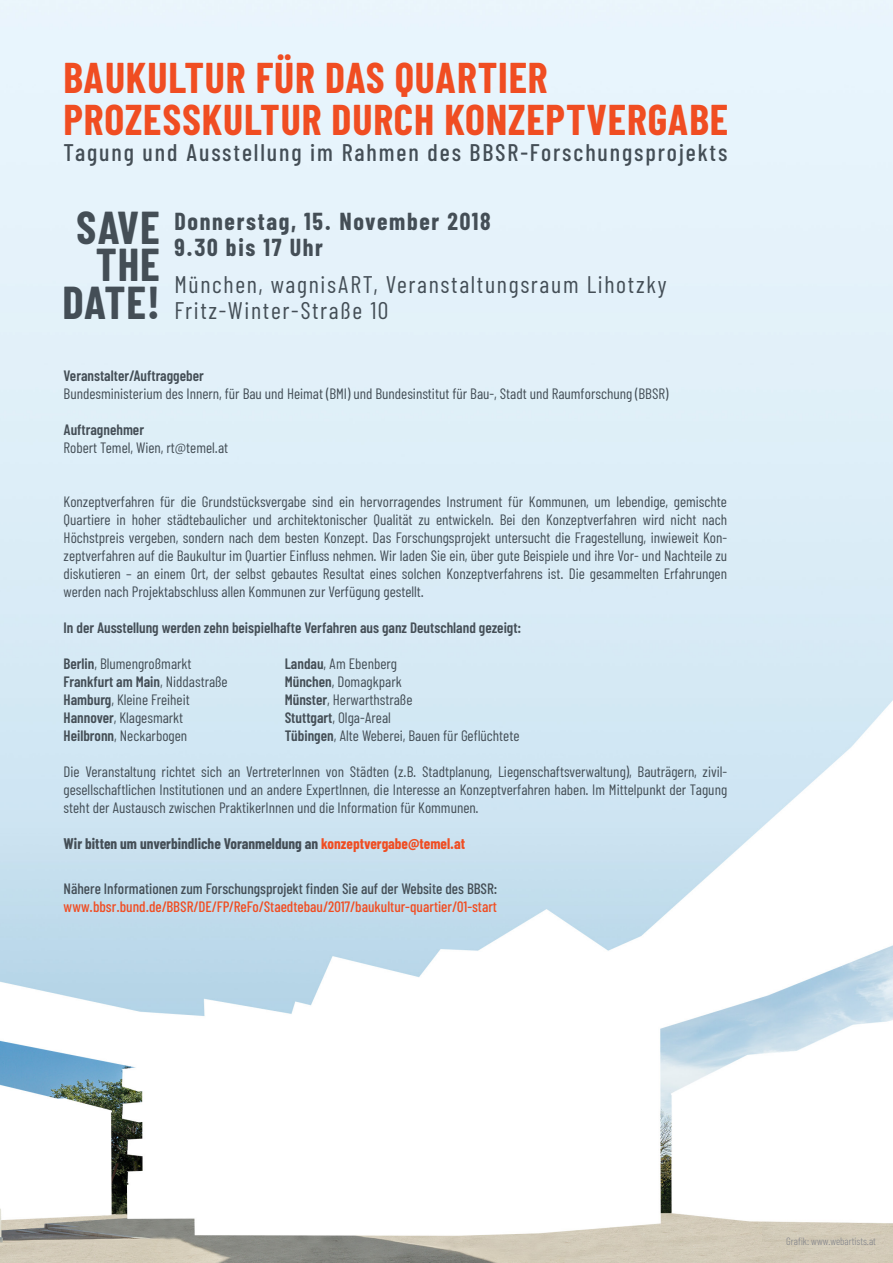
<style>
.page{position:relative;width:893px;height:1263px;background:#fff}
.page>*{position:absolute;margin:0;border:0;box-sizing:border-box;transform-origin:0 0}
.t1{font:700 45px/37.5px "Barlow Condensed";letter-spacing:.02em;color:#444e56;text-align:right}
.t2{font:700 42px/42px "Barlow Condensed";letter-spacing:.02em;color:#f04d22}
.t3{font:24px/25.5px "Barlow Condensed";letter-spacing:.07em;color:#444e56}
.t4{font:500 24px "Barlow Condensed";letter-spacing:.08em;color:#444e56}
.t5{font:700 24px/25.5px "Barlow Condensed";letter-spacing:.07em;color:#444e56}
.t6{font:15px/18px "Barlow Condensed";color:#444e56;text-align:justify}
.t7{font:600 15px "Barlow Condensed";color:#444e56}
.t8{font:500 15px "Barlow Condensed";color:#f04d22}
.t9{font:500 15px "Barlow Condensed";color:#444e56}
.t10{font:700 15px "Barlow Condensed";color:#444e56}
.t11{font:300 10.5px "Barlow Condensed";color:#7f8188}
.s1{font-weight:600}
.s2{font-weight:400}
.s3{color:#f04d22}
</style>
<div class="page">
<img style="left:0;top:0;width:893px;height:1263px">
<h2 class="t2" style="left:63px;top:56px;width:666px">BAUKULTUR FÜR DAS QUARTIER<br>PROZESSKULTUR DURCH KONZEPTVERGABE</h2>
<h3 class="t4" style="left:63px;top:137px;width:665px">Tagung und Ausstellung im Rahmen des BBSR-Forschungsprojekts</h3>
<h1 class="t1" style="left:62px;top:208px;width:99px">SAVE<br>THE<br>DATE!</h1>
<h3 class="t5" style="left:174px;top:208px;width:318px">Donnerstag, 15. November 2018<br>9.30 bis 17 Uhr</h3>
<h3 class="t3" style="left:174px;top:271px;width:494px">München, wagnisART, Veranstaltungsraum Lihotzky<br>Fritz-Winter-Straße 10</h3>
<p class="t7" style="left:64px;top:366px;width:142px">Veranstalter/Auftraggeber</p>
<p class="t6" style="left:64px;top:384px;width:606px">Bundesministerium des Innern, für Bau und Heimat (BMI) und Bundesinstitut für Bau-, Stadt und Raumforschung (BBSR)</p>
<p class="t7" style="left:64px;top:420px;width:82px">Auftragnehmer</p>
<p class="t6" style="left:64px;top:438px;width:166px">Robert Temel, Wien, rt@temel.at</p>
<p class="t6" style="left:64px;top:492px;width:665px">Konzeptverfahren für die Grundstücksvergabe sind ein hervorragendes Instrument für Kommunen, um lebendige, gemischte Quartiere in hoher städtebaulicher und architektonischer Qualität zu entwickeln. Bei den Konzeptverfahren wird nicht nach Höchstpreis vergeben, sondern nach dem besten Konzept. Das Forschungsprojekt untersucht die Fragestellung, inwieweit Kon&shy;zeptverfahren auf die Baukultur im Quartier Einfluss nehmen. Wir laden Sie ein, über gute Beispiele und ihre Vor- und Nachteile zu diskutieren – an einem Ort, der selbst gebautes Resultat eines solchen Konzeptverfahrens ist. Die gesammelten Erfahrungen werden nach Projektabschluss allen Kommunen zur Verfügung gestellt.</p>
<p class="t7" style="left:64px;top:618px;width:459px">In der Ausstellung werden zehn beispielhafte Verfahren aus ganz Deutschland gezeigt:</p>
<p class="t6" style="left:64px;top:654px;width:129px"><span class="s1">Berlin</span>, Blumengroßmarkt</p>
<p class="t6" style="left:285px;top:654px;width:114px"><span class="s1">Landau</span>, Am Ebenberg</p>
<p class="t7" style="left:64px;top:672px;width:166px">Frankfurt am Main<span class="s2">, Niddastraße</span></p>
<p class="t6" style="left:285px;top:672px;width:119px"><span class="s1">München</span>, Domagkpark</p>
<p class="t6" style="left:64px;top:690px;width:128px"><span class="s1">Hamburg</span>, Kleine Freiheit</p>
<p class="t6" style="left:285px;top:690px;width:129px"><span class="s1">Münster</span>, Herwarthstraße</p>
<p class="t6" style="left:64px;top:708px;width:121px"><span class="s1">Hannover</span>, Klagesmarkt</p>
<p class="t6" style="left:285px;top:708px;width:108px"><span class="s1">Stuttgart</span>, Olga-Areal</p>
<p class="t6" style="left:64px;top:726px;width:125px"><span class="s1">Heilbronn</span>, Neckarbogen</p>
<p class="t6" style="left:285px;top:726px;width:236px"><span class="s1">Tübingen</span>, Alte Weberei, Bauen für Geflüchtete</p>
<p class="t6" style="left:64px;top:762px;width:665px">Die Veranstaltung richtet sich an VertreterInnen von Städten (z.B. Stadtplanung, Liegenschaftsverwaltung), Bauträgern, zivil&shy;gesellschaftlichen Institutionen und an andere ExpertInnen, die Interesse an Konzeptverfahren haben. Im Mittelpunkt der Tagung steht der Austausch zwischen PraktikerInnen und die Information für Kommunen.</p>
<p class="t10" style="left:64px;top:834px;width:403px">Wir bitten um unverbindliche Voranmeldung an <span class="s3">konzeptvergabe@temel.at</span></p>
<p class="t9" style="left:64px;top:879px;width:435px">Nähere Informationen zum Forschungsprojekt finden Sie auf der Website des BBSR:</p>
<p class="t8" style="left:64px;top:897px;width:435px">www.bbsr.bund.de/BBSR/DE/FP/ReFo/Staedtebau/2017/baukultur-quartier/01-start</p>
<p class="t11" style="left:786px;top:1235px;width:91px">Grafik: www.webartists.at</p>
</div>
